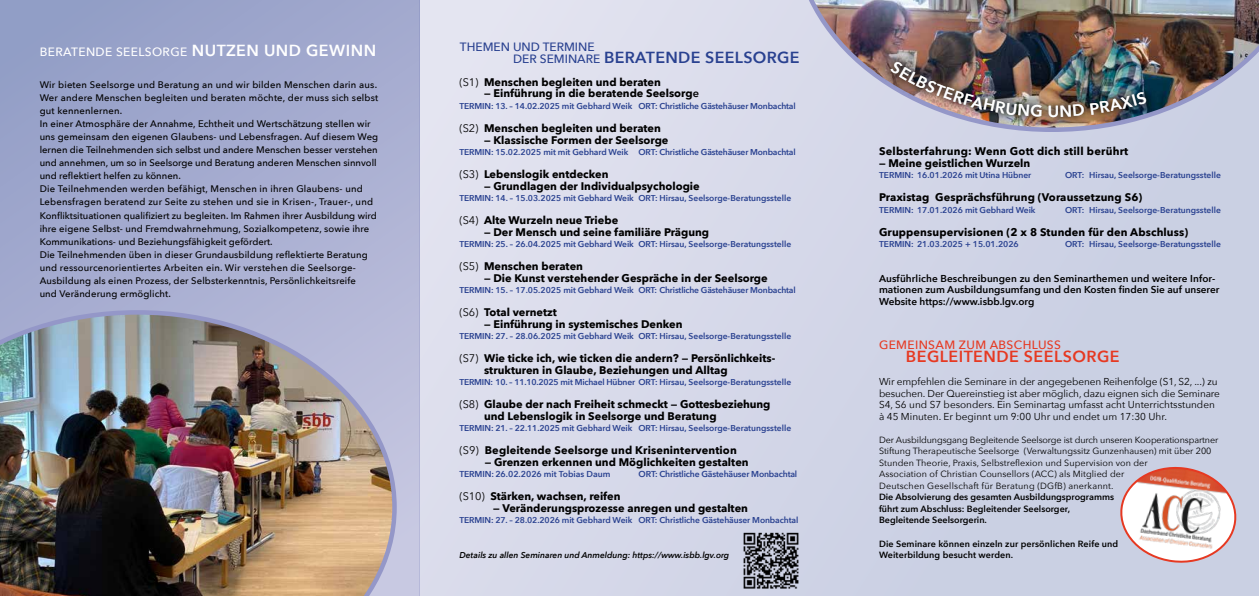
<style>
.page{position:relative;width:1259px;height:596px;background:#fff}
.page>*{position:absolute;margin:0;border:0;box-sizing:border-box;transform-origin:0 0}
.t1{font:600 16px "Avenir Next";letter-spacing:.02em;color:#294190}
.t2{font:600 16px "Avenir Next";letter-spacing:.03em;color:#e63922}
.t3{font:600 16px "Avenir Next";color:#fff}
.t4{font:500 12px "Avenir Next";letter-spacing:.03em;color:#fff}
.t5{font:500 12px "Avenir Next";letter-spacing:.03em;color:#e63922}
.t6{font:500 12px "Avenir Next";color:#294190}
.t7{font:700 11px/11.5px "Avenir Next";color:#000}
.t8{font:700 11px "Avenir Next";letter-spacing:.02em;color:#000}
.t9{font:10px/11.5px "Avenir Next";letter-spacing:-.01em;color:#000}
.t10{font:600 10px/11.5px "Avenir Next";color:#000}
.t11{font:500 9.5px/13px "Avenir Next";letter-spacing:.01em;color:#000}
.t12{font:9px/11.5px "Avenir Next";color:#000}
.t13{font:600 9px/11.5px "Avenir Next";color:#000}
.t14{font:600 8.6px "Avenir Next";letter-spacing:-.02em;color:#294190}
.t15{font:600 8.6px "Avenir Next";color:#294190}
.t16{font:600 8.5px "Avenir Next";letter-spacing:-.01em;color:#294190}
.t17{font:italic 600 8.5px "Avenir Next";color:#000}
.s1{font-weight:600;font-size:16px}
.s2{font-weight:500;font-size:12px}
.s3{font-weight:400}
.s4{font-weight:600}
</style>
<div class="page">
<div style="left:420px;top:0;width:839px;height:595px;background:linear-gradient(to right,#e0e0ee,#c6cde1)"></div>
<img style="left:792px;top:0;width:467px;height:132px">
<div style="left:0;top:0;width:420px;height:595px;background:linear-gradient(to bottom,#959fc7,#cecde5)"></div>
<img style="left:0;top:310px;width:397px;height:285px">
<svg style="left:1116px;top:462px;width:124px;height:102px"></svg>
<img style="left:742px;top:531px;width:57px;height:58px">
<img style="left:881px;top:52px;width:275px;height:75px">
<img style="left:890px;top:61px;width:151px;height:56px">
<svg style="left:1060px;top:104px;width:24px;height:13px"></svg>
<svg style="left:1090px;top:91px;width:57px;height:23px"></svg>
<p class="t4" style="left:40px;top:41px;width:338px">BERATENDE SEELSORGE <span class="s1">NUTZEN UND GEWINN</span></p>
<p class="t11" style="left:40px;top:78px;width:340px">Wir bieten Seelsorge und Beratung an und wir bilden Menschen darin aus.<br>Wer andere Menschen begleiten und beraten möchte, der muss sich selbst gut kennenlernen.<br>In einer Atmosphäre der Annahme, Echtheit und Wertschätzung stellen wir uns gemeinsam den eigenen Glaubens- und Lebensfragen. Auf diesem Weg lernen die Teilnehmenden sich selbst und andere Menschen besser verstehen und annehmen, um so in Seelsorge und Beratung anderen Menschen sinnvoll und reflektiert helfen zu können.<br>Die Teilnehmenden werden befähigt, Menschen in ihren Glaubens- und Lebensfragen beratend zur Seite zu stehen und sie in Krisen-, Trauer-, und Konfliktsituationen qualifiziert zu begleiten. Im Rahmen ihrer Ausbildung wird ihre eigene Selbst- und Fremdwahrnehmung, Sozialkompetenz, sowie ihre Kommunikations- und Beziehungsfähigkeit gefördert.<br>Die Teilnehmenden üben in dieser Grundausbildung reflektierte Beratung und ressourcenorientiertes Arbeiten ein. Wir verstehen die Seelsorge-Ausbildung als einen Prozess, der Selbsterkenntnis, Persönlichkeitsreife<br>und Veränderung ermöglicht.</p>
<p class="t6" style="left:460px;top:37px;width:136px">THEMEN UND TERMINE</p>
<h1 class="t1" style="left:513px;top:44px;width:288px"><span class="s2">DER SEMINARE</span> BERATENDE SEELSORGE</h1>
<p class="t7" style="left:459px;top:76px;width:203px"><span class="s3">(S1)</span> Menschen begleiten und beraten</p>
<p class="t7" style="left:484px;top:88px;width:216px">— Einführung in die beratende Seelsorg<span class="s4">e</span></p>
<p class="t16" style="left:459px;top:99px;width:338px">TERMIN: 13. – 14.02.2025 mit Gebhard Weik ORT: Christliche Gästehäuser Monbachtal</p>
<p class="t7" style="left:459px;top:122px;width:203px"><span class="s3">(S2)</span> Menschen begleiten und beraten</p>
<p class="t7" style="left:484px;top:134px;width:186px">— Klassische Formen der Seelsorge</p>
<p class="t16" style="left:459px;top:145px;width:338px">TERMIN: 15.02.2025 mit mit Gebhard Weik ORT: Christliche Gästehäuser Monbachtal</p>
<p class="t7" style="left:459px;top:168px;width:151px"><span class="s3">(S3)</span> Lebenslogik entdecken</p>
<p class="t7" style="left:484px;top:180px;width:217px">— Grundlagen der Individualpsychologie</p>
<p class="t16" style="left:459px;top:191px;width:333px">TERMIN: 14. – 15.03.2025 mit Gebhard Weik ORT: Hirsau, Seelsorge-Beratungsstelle</p>
<p class="t7" style="left:459px;top:214px;width:160px"><span class="s3">(S4)</span> Alte Wurzeln neue Triebe</p>
<p class="t7" style="left:484px;top:226px;width:227px">— Der Mensch und seine familiäre Prägung</p>
<p class="t16" style="left:459px;top:237px;width:333px">TERMIN: 25. – 26.04.2025 mit Gebhard Weik ORT: Hirsau, Seelsorge-Beratungsstelle</p>
<p class="t7" style="left:459px;top:260px;width:125px"><span class="s3">(S5)</span> Menschen beraten</p>
<p class="t7" style="left:484px;top:272px;width:285px">— Die Kunst verstehender Gespräche in der Seelsorge</p>
<p class="t16" style="left:459px;top:283px;width:338px">TERMIN: 15. – 17.05.2025 mit Gebhard Weik ORT: Christliche Gästehäuser Monbachtal</p>
<p class="t7" style="left:459px;top:306px;width:99px"><span class="s3">(S6)</span> Total vernetzt</p>
<p class="t7" style="left:484px;top:318px;width:200px">— Einführung in systemisches Denken</p>
<p class="t16" style="left:459px;top:329px;width:333px">TERMIN: 27. – 28.06.2025 mit Gebhard Weik ORT: Hirsau, Seelsorge-Beratungsstelle</p>
<p class="t7" style="left:484px;top:352px;width:293px;text-indent:-25px"><span class="s3">(S7)</span> Wie ticke ich, wie ticken die andern? — Persönlichkeits&shy;strukturen in Glaube, Beziehungen und Alltag</p>
<p class="t16" style="left:459px;top:375px;width:333px">TERMIN: 10. – 11.10.2025 mit Michael Hübner ORT: Hirsau, Seelsorge-Beratungsstelle</p>
<p class="t7" style="left:484px;top:398px;width:288px;text-indent:-25px"><span class="s3">(S8)</span> Glaube der nach Freiheit schmeckt — Gottesbeziehung und Lebenslogik in Seelsorge und Beratung</p>
<p class="t16" style="left:459px;top:421px;width:333px">TERMIN: 21. – 22.11.2025 mit Gebhard Weik ORT: Hirsau, Seelsorge-Beratungsstelle</p>
<p class="t7" style="left:459px;top:444px;width:279px"><span class="s3">(S9)</span> Begleitende Seelsorge und Krisenintervention</p>
<p class="t7" style="left:485px;top:456px;width:265px">— Grenzen erkennen und Möglichkeiten gestalten</p>
<p class="t15" style="left:459px;top:466px;width:153px">TERMIN: 26.02.2026 mit Tobias Daum</p>
<p class="t14" style="left:638px;top:466px;width:160px">ORT: Christliche Gästehäuser Monbachtal</p>
<p class="t7" style="left:459px;top:490px;width:163px"><span class="s3">(S10)</span> Stärken, wachsen, reifen</p>
<p class="t7" style="left:493px;top:502px;width:256px">— Veränderungsprozesse anregen und gestalten</p>
<p class="t16" style="left:459px;top:513px;width:341px">TERMIN: 27. – 28.02.2026 mit Gebhard Weik ORT: Christliche Gästehäuser Monbachtal</p>
<p class="t17" style="left:459px;top:547px;width:271px">Details zu allen Seminaren und Anmeldung: https://www.isbb.lgv.org</p>
<h1 class="t3" style="left:1047px;top:98px;width:13px">U</h1>
<p class="t8" style="left:879px;top:141px;width:251px">Selbsterfahrung: Wenn Gott dich still berührt</p>
<p class="t7" style="left:879px;top:157px;width:153px">— Meine geistlichen Wurzeln</p>
<p class="t16" style="left:879px;top:168px;width:154px">TERMIN: 16.01.2026 mit Utina Hübner</p>
<p class="t16" style="left:1065px;top:168px;width:157px">ORT: Hirsau, Seelsorge-Beratungsstelle</p>
<p class="t7" style="left:879px;top:191px;width:265px">Praxistag Gesprächsführung (Voraussetzung S6)</p>
<p class="t16" style="left:879px;top:202px;width:158px">TERMIN: 17.01.2026 mit Gebhard Weik</p>
<p class="t16" style="left:1065px;top:202px;width:157px">ORT: Hirsau, Seelsorge-Beratungsstelle</p>
<p class="t7" style="left:879px;top:226px;width:311px">Gruppensupervisionen (2 x 8 Stunden für den Abschluss)</p>
<p class="t16" style="left:879px;top:237px;width:141px">TERMIN: 21.03.2025 + 15.01.2026</p>
<p class="t16" style="left:1065px;top:237px;width:157px">ORT: Hirsau, Seelsorge-Beratungsstelle</p>
<p class="t10" style="left:879px;top:272px;width:342px">Ausführliche Beschreibungen zu den Seminarthemen und weitere Infor&shy;mationen zum Ausbildungsumfang und den Kosten finden Sie auf unserer<br>Website https://www.isbb.lgv.org</p>
<p class="t5" style="left:879px;top:334px;width:183px">GEMEINSAM ZUM ABSCHLUSS</p>
<h1 class="t2" style="left:906px;top:343px;width:215px">BEGLEITENDE SEELSORGE</h1>
<p class="t9" style="left:879px;top:375px;width:342px">Wir empfehlen die Seminare in der angegebenen Reihenfolge (S1, S2, ...) zu besuchen. Der Quereinstieg ist aber möglich, dazu eignen sich die Seminare S4, S6 und S7 besonders. Ein Seminartag umfasst acht Unterrichtsstunden à 45 Minuten. Er beginnt um 9:00 Uhr und endet um 17:30 Uhr.</p>
<p class="t12" style="left:879px;top:433px;width:341px">Der Ausbildungsgang Begleitende Seelsorge ist durch unseren Kooperationspartner Stiftung Therapeutische Seelsorge (Verwaltungssitz Gunzenhausen) mit über 200<br>Stunden Theorie, Praxis, Selbstreflexion und Supervision von der<br>Association of Christian Counsellors (ACC) als Mitglied der<br>Deutschen Gesellschaft für Beratung (DGfB) anerkannt.</p>
<p class="t13" style="left:879px;top:491px;width:236px">Die Absolvierung des gesamten Ausbildungsprogramms führt zum Abschluss: Begleitender Seelsorger,<br>Begleitende Seelsorgerin.</p>
<p class="t13" style="left:879px;top:537px;width:241px">Die Seminare können einzeln zur persönlichen Reife und<br>Weiterbildung besucht werden.</p>
</div>
